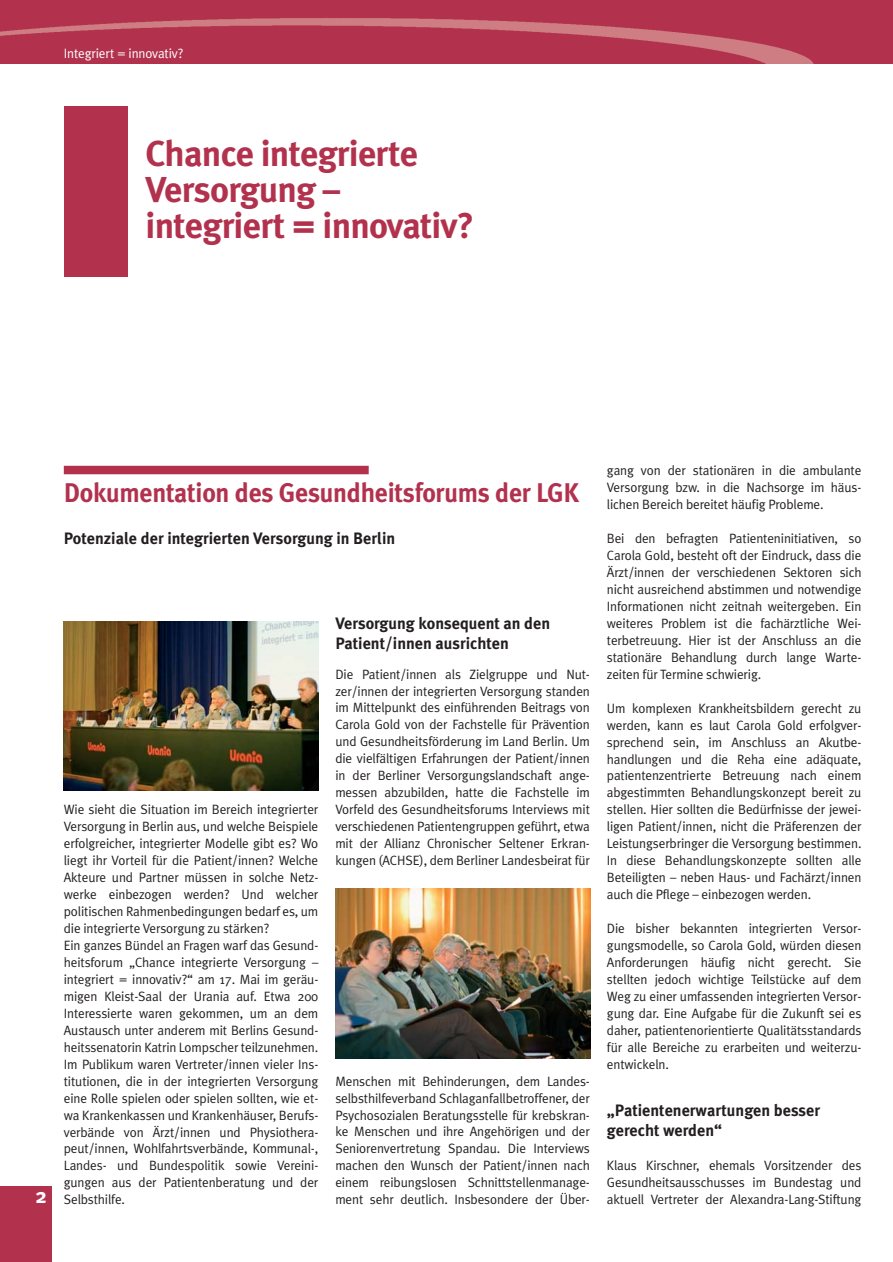
<style>
.page{position:relative;width:893px;height:1262px;background:#fff}
.page>*{position:absolute;margin:0;border:0;box-sizing:border-box;transform-origin:0 0}
.t1{font:700 36px/36px "Meta Plus";letter-spacing:-.02em;color:#b2324e}
.t2{font:700 27px "Meta Plus";letter-spacing:-.01em;color:#b2324e;scale:.95 1}
.t3{font:700 21px "Meta Plus";color:#fff}
.t4{font:700 16.5px/19.8px "Meta Plus";color:#231f20}
.t5{font:13.5px/17px "Meta Plus Normal";letter-spacing:-.01em;color:#231f20;text-align:justify}
.t6{font:13.5px "Meta Plus Normal";letter-spacing:-.01em;color:#fff}
</style>
<div class="page">
<div style="left:0;top:0;width:892px;height:64px;background:#b2324e"></div>
<img style="left:0;top:17px;width:814px;height:47px">
<div style="left:0;top:1186px;width:51px;height:75px;background:#b2324e"></div>
<div style="left:64px;top:106px;width:64px;height:170px;background:#b2324e"></div>
<div style="left:64px;top:466px;width:305px;height:8px;background:#b2324e"></div>
<img style="left:335px;top:888px;width:255px;height:170px">
<img style="left:64px;top:621px;width:254px;height:170px">
<p class="t6" style="left:64px;top:49px;width:121px">Integriert = innovativ?</p>
<h1 class="t1" style="left:146px;top:139px;width:330px">Chance integrierte<br>Versorgung – integriert = innovativ?</h1>
<h3 class="t3" style="left:35px;top:1188px;width:13px">2</h3>
<h2 class="t2" style="left:64px;top:483px;width:544px">Dokumentation des Gesundheitsforums der LGK</h2>
<h2 class="t4" style="left:64px;top:530px;width:333px">Potenziale der integrierten Versorgung in Berlin</h2>
<p class="t5" style="left:64px;top:802px;width:256px;text-align:left">Wie sieht die Situation im Bereich integrierter Versorgung in Berlin aus, und welche Beispiele erfolgreicher, integrierter Modelle gibt es? Wo liegt ihr Vorteil für die Patient/innen? Welche Akteure und Partner müssen in solche Netz&shy;werke einbezogen werden? Und welcher politischen Rahmenbedingungen bedarf es, um die integrierte Versorgung zu stärken?<br>Ein ganzes Bündel an Fragen warf das Gesund&shy;heitsforum „Chance integrierte Versorgung – integriert = innovativ?“ am 17. Mai im geräu&shy;migen Kleist-Saal der Urania auf. Etwa 200<br>Interessierte waren gekommen, um an dem Austausch unter anderem mit Berlins Gesund&shy;heitssenatorin Katrin Lompscher teilzunehmen.<br>Im Publikum waren Vertreter/innen vieler Ins&shy;titutionen, die in der integrierten Versorgung eine Rolle spielen oder spielen sollten, wie et&shy;wa Krankenkassen und Krankenhäuser, Berufs&shy;verbände von Ärzt/innen und Physiothera&shy;peut/innen, Wohlfahrtsverbände, Kommunal-, Landes- und Bundespolitik sowie Vereini&shy;gungen aus der Patientenberatung und der Selbsthilfe.</p>
<p class="t4" style="left:335px;top:615px;width:216px">Versorgung konsequent an den<br>Patient/innen ausrichten</p>
<p class="t5" style="left:335px;top:667px;width:256px">Die Patient/innen als Zielgruppe und Nut&shy;zer/innen der integrierten Versorgung standen im Mittelpunkt des einführenden Beitrags von Carola Gold von der Fachstelle für Prävention und Gesundheitsförderung im Land Berlin. Um die vielfältigen Erfahrungen der Patient/innen in der Berliner Versorgungslandschaft ange&shy;messen abzubilden, hatte die Fachstelle im Vorfeld des Gesundheitsforums Interviews mit verschiedenen Patientengruppen geführt, etwa mit der Allianz Chronischer Seltener Erkran&shy;kungen (ACHSE), dem Berliner Landesbeirat für</p>
<p class="t5" style="left:335px;top:1073px;width:256px">Menschen mit Behinderungen, dem Landes&shy;selbsthilfeverband Schlaganfallbetroffener, der Psychosozialen Beratungsstelle für krebskran&shy;ke Menschen und ihre Angehörigen und der Seniorenvertretung Spandau. Die Interviews machen den Wunsch der Patient/innen nach einem reibungslosen Schnittstellenmanage&shy;ment sehr deutlich. Insbesondere der Über-</p>
<p class="t5" style="left:607px;top:463px;width:256px">gang von der stationären in die ambulante Versorgung bzw. in die Nachsorge im häus&shy;lichen Bereich bereitet häufig Probleme.</p>
<p class="t5" style="left:607px;top:531px;width:256px">Bei den befragten Patienteninitiativen, so Carola Gold, besteht oft der Eindruck, dass die Ärzt/innen der verschiedenen Sektoren sich nicht ausreichend abstimmen und notwendige Informationen nicht zeitnah weitergeben. Ein weiteres Problem ist die fachärztliche Wei&shy;terbetreuung. Hier ist der Anschluss an die stationäre Behandlung durch lange Warte&shy;zeiten für Termine schwierig.</p>
<p class="t5" style="left:607px;top:701px;width:256px">Um komplexen Krankheitsbildern gerecht zu werden, kann es laut Carola Gold erfolgver&shy;sprechend sein, im Anschluss an Akutbe&shy;handlungen und die Reha eine adäquate, patientenzentrierte Betreuung nach einem abgestimmten Behandlungskonzept bereit zu stellen. Hier sollten die Bedürfnisse der jewei&shy;ligen Patient/innen, nicht die Präferenzen der Leistungserbringer die Versorgung bestimmen.<br>In diese Behandlungskonzepte sollten alle Beteiligten – neben Haus- und Fachärzt/innen auch die Pflege – einbezogen werden.</p>
<p class="t5" style="left:607px;top:921px;width:256px">Die bisher bekannten integrierten Versor&shy;gungsmodelle, so Carola Gold, würden diesen Anforderungen häufig nicht gerecht. Sie stellten jedoch wichtige Teilstücke auf dem Weg zu einer umfassenden integrierten Versor&shy;gung dar. Eine Aufgabe für die Zukunft sei es daher, patientenorientierte Qualitätsstandards für alle Bereiche zu erarbeiten und weiterzu&shy;entwickeln.</p>
<p class="t4" style="left:607px;top:1102px;width:215px">„Patientenerwartungen besser gerecht werden“</p>
<p class="t5" style="left:607px;top:1158px;width:256px">Klaus Kirschner, ehemals Vorsitzender des Gesundheitsausschusses im Bundestag und aktuell Vertreter der Alexandra-Lang-Stiftung</p>
</div>
